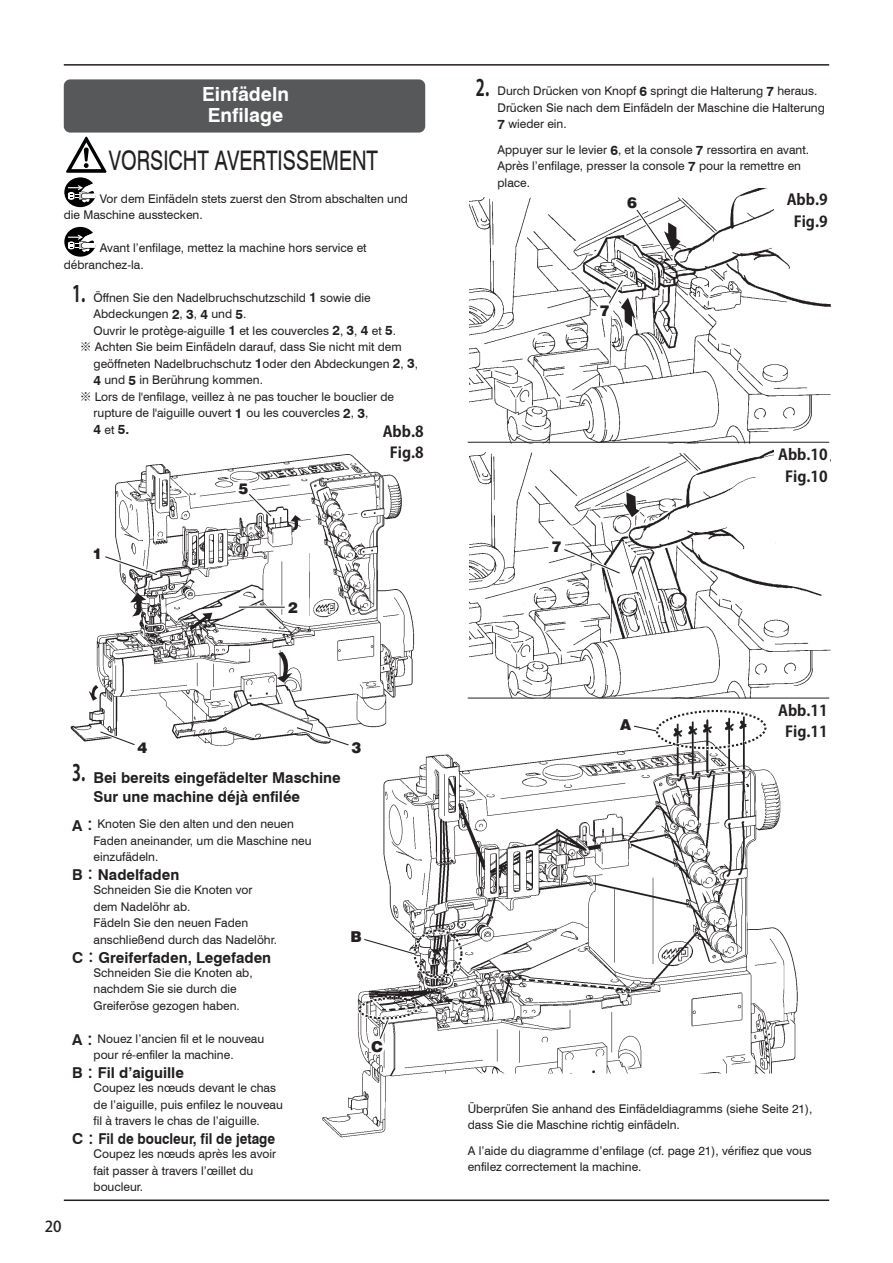
<style>
.page{position:relative;width:893px;height:1263px;background:#fff}
.page>*{position:absolute;margin:0;border:0;box-sizing:border-box;transform-origin:0 0}
.t1{font:27px "Swiss 721 BT";color:#231f20;scale:.75 1}
.t2{font:700 19.5px/21px "Swiss 721 BT";color:#fff;text-align:center}
.t3{font:700 15px/19.5px "Swiss 721 BT";color:#231f20}
.t4{font:700 15px/21.3px "Koz Go Std";color:#231f20;text-align:center}
.t5{font:900 15px "Swiss 721 BT";color:#231f20}
.t6{font:500 15px "Koz Go Std";color:#231f20}
.t7{font:700 13.5px "Swiss 721 BT";color:#231f20}
.t8{font:12px/16.5px "Swiss 721 BT";color:#231f20}
.s1{font-family:"Koz Go Std";font-weight:700;font-size:22.5px}
.s2{font-weight:700;font-size:13.5px}
.s3{font-family:"Koz Go Std";font-weight:500}
.s4{font-weight:400;font-size:12px}
.s5{font-family:"Koz Go Std";font-size:22.5px}
.s6{font-weight:700;font-size:15px}
.s7{font-family:"Koz Go Std";font-weight:500;font-size:15px}
</style>
<div class="page">
<div style="left:64px;top:79px;width:361px;height:54px;background:#57585a;border-radius:6px"></div>
<svg style="left:64px;top:136px;width:43px;height:71px"></svg>
<svg style="left:64px;top:227px;width:32px;height:30px"></svg>
<hr style="left:64px;top:64px;width:765px;height:2px;background:#231f20">
<hr style="left:64px;top:1199px;width:765px;height:2px;background:#231f20">
<img style="left:70px;top:454px;width:345px;height:293px">
<svg style="left:93px;top:550px;width:68px;height:29px"></svg>
<div style="left:89px;top:545px;width:17px;height:17px;background:#fff;border-radius:50%"></div>
<svg style="left:96px;top:728px;width:51px;height:19px"></svg>
<div style="left:134px;top:739px;width:17px;height:17px;background:#fff;border-radius:50%"></div>
<svg style="left:239px;top:605px;width:46px;height:4px"></svg>
<hr style="left:239px;top:607px;width:54px;height:1px;background:#231f20">
<div style="left:285px;top:599px;width:17px;height:17px;background:#fff;border-radius:50%"></div>
<svg style="left:239px;top:484px;width:37px;height:37px"></svg>
<div style="left:235px;top:480px;width:17px;height:17px;background:#fff;border-radius:50%"></div>
<svg style="left:277px;top:652px;width:15px;height:31px"></svg>
<svg style="left:89px;top:685px;width:9px;height:16px"></svg>
<svg style="left:186px;top:612px;width:26px;height:21px"></svg>
<svg style="left:290px;top:515px;width:11px;height:16px"></svg>
<svg style="left:130px;top:593px;width:16px;height:23px"></svg>
<img style="left:278px;top:698px;width:552px;height:503px">
<div style="left:412px;top:928px;width:52px;height:51px;border:4px dashed #fff;border-radius:50%"></div>
<div style="left:413px;top:929px;width:50px;height:49px;border:2px dashed #231f20;border-radius:50%"></div>
<svg style="left:622px;top:706px;width:148px;height:47px"></svg>
<div style="left:617px;top:716px;width:17px;height:17px;background:#fff;border-radius:50%"></div>
<svg style="left:352px;top:933px;width:66px;height:25px"></svg>
<div style="left:348px;top:928px;width:17px;height:17px;background:#fff;border-radius:50%"></div>
<div style="left:368px;top:1038px;width:17px;height:17px;background:#fff;border-radius:50%"></div>
<svg style="left:359px;top:993px;width:64px;height:57px"></svg>
<img style="left:469px;top:188px;width:362px;height:255px">
<svg style="left:600px;top:276px;width:37px;height:54px"></svg>
<div style="left:596px;top:302px;width:17px;height:17px;background:#fff;border-radius:50%"></div>
<svg style="left:628px;top:198px;width:53px;height:66px"></svg>
<div style="left:623px;top:194px;width:17px;height:17px;background:#fff;border-radius:50%"></div>
<img style="left:469px;top:443px;width:362px;height:257px">
<svg style="left:621px;top:491px;width:21px;height:28px"></svg>
<svg style="left:552px;top:542px;width:72px;height:35px"></svg>
<div style="left:548px;top:538px;width:17px;height:17px;background:#fff;border-radius:50%"></div>
<div style="left:436px;top:1074px;width:393px;height:121px;background:#fff"></div>
<div style="left:370px;top:443px;width:55px;height:21px;background:#fff"></div>
<div style="left:774px;top:445px;width:55px;height:21px;background:#fff"></div>
<div style="left:774px;top:466px;width:55px;height:21px;background:#fff"></div>
<div style="left:774px;top:211px;width:55px;height:21px;background:#fff"></div>
<div style="left:774px;top:190px;width:55px;height:21px;background:#fff"></div>
<div style="left:782px;top:721px;width:47px;height:21px;background:#fff"></div>
<div style="left:774px;top:700px;width:55px;height:21px;background:#fff"></div>
<hr style="left:468px;top:442px;width:361px;height:1px;background:#231f20">
<hr style="left:468px;top:698px;width:361px;height:1px;background:#231f20">
<h2 class="t2" style="left:202px;top:83px;width:89px">Einfädeln<br>Enfilage</h2>
<h1 class="t1" style="left:109px;top:144px;width:361px">VORSICHT AVERTISSEMENT</h1>
<p class="t8" style="left:64px;top:190px;width:346px;text-indent:36px">Vor dem Einfädeln stets zuerst den Strom abschalten und die Maschine ausstecken.</p>
<p class="t8" style="left:64px;top:239px;width:304px;text-indent:36px">Avant l’enfilage, mettez la machine hors service et débranchez-la.</p>
<p class="t8" style="left:72px;top:289px;width:300px"><span class="s1">1.</span> Öffnen Sie den Nadelbruchschutzschild <span class="s2">1</span> sowie die</p>
<p class="t8" style="left:94px;top:305px;width:154px">Abdeckungen <span class="s2">2</span>, <span class="s2">3</span>, <span class="s2">4</span> und <span class="s2">5</span>.</p>
<p class="t8" style="left:94px;top:322px;width:304px">Ouvrir le protège-aiguille <span class="s2">1</span> et les couvercles <span class="s2">2</span>, <span class="s2">3</span>, <span class="s2">4</span> et <span class="s2">5</span>.</p>
<p class="t8" style="left:80px;top:338px;width:323px"><span class="s3">※</span> Achten Sie beim Einfädeln darauf, dass Sie nicht mit dem</p>
<p class="t8" style="left:94px;top:355px;width:326px">geöffneten Nadelbruchschutz <span class="s2">1</span>oder den Abdeckungen <span class="s2">2</span>, <span class="s2">3</span>,</p>
<p class="t8" style="left:94px;top:371px;width:171px"><span class="s2">4</span> und <span class="s2">5</span> in Berührung kommen.</p>
<p class="t8" style="left:80px;top:388px;width:316px"><span class="s3">※</span> Lors de l'enfilage, veillez à ne pas toucher le bouclier de</p>
<p class="t8" style="left:94px;top:404px;width:276px">rupture de l'aiguille ouvert <span class="s2">1</span> ou les couvercles <span class="s2">2</span>, <span class="s2">3</span>,</p>
<p class="t7" style="left:94px;top:421px;width:37px">4 <span class="s4">et</span> 5.</p>
<p class="t4" style="left:383px;top:422px;width:43px">Abb.8<br>Fig.8</p>
<p class="t5" style="left:92px;top:545px;width:11px">1</p>
<p class="t5" style="left:238px;top:479px;width:11px">5</p>
<p class="t5" style="left:288px;top:598px;width:11px">2</p>
<p class="t5" style="left:138px;top:738px;width:11px">4</p>
<p class="t5" style="left:352px;top:738px;width:11px">3</p>
<p class="t3" style="left:94px;top:767px;width:249px;text-indent:-22px"><span class="s5">3.</span> Bei bereits eingefädelter Maschine<br>Sur une machine déjà enfilée</p>
<p class="t8" style="left:94px;top:815px;width:220px;text-indent:-21px"><span class="s6">A</span><span class="s7">：</span>Knoten Sie den alten und den neuen<br>Faden aneinander, um die Maschine neu einzufädeln.</p>
<p class="t3" style="left:72px;top:865px;width:109px">B<span class="s3">：</span>Nadelfaden</p>
<p class="t8" style="left:94px;top:881px;width:185px">Schneiden Sie die Knoten vor dem Nadelöhr ab.<br>Fädeln Sie den neuen Faden anschließend durch das Nadelöhr.</p>
<p class="t3" style="left:72px;top:947px;width:200px">C<span class="s3">：</span>Greiferfaden, Legefaden</p>
<p class="t8" style="left:94px;top:964px;width:161px">Schneiden Sie die Knoten ab, nachdem Sie sie durch die<br>Greiferöse gezogen haben.</p>
<p class="t8" style="left:94px;top:1030px;width:172px;text-indent:-21px"><span class="s6">A</span><span class="s7">：</span>Nouez l’ancien fil et le nouveau pour ré-enfiler la machine.</p>
<p class="t3" style="left:72px;top:1063px;width:113px">B<span class="s3">：</span>Fil d’aiguille</p>
<p class="t8" style="left:94px;top:1079px;width:191px">Coupez les nœuds devant le chas de l’aiguille, puis enfilez le nouveau fil à travers le chas de l’aiguille.</p>
<p class="t3" style="left:72px;top:1129px;width:204px">C<span class="s3">：</span>Fil de boucleur, fil de jetage</p>
<p class="t8" style="left:94px;top:1145px;width:184px">Coupez les nœuds après les avoir fait passer à travers l’œillet du boucleur.</p>
<p class="t5" style="left:350px;top:928px;width:13px">B</p>
<p class="t5" style="left:371px;top:1037px;width:13px">C</p>
<p class="t6" style="left:45px;top:1217px;width:18px">20</p>
<p class="t8" style="left:497px;top:83px;width:329px;text-indent:-22px"><span class="s1">2.</span> Durch Drücken von Knopf <span class="s2">6</span> springt die Halterung <span class="s2">7</span> heraus.<br>Drücken Sie nach dem Einfädeln der Maschine die Halterung<br><span class="s2">7</span> wieder ein.</p>
<p class="t8" style="left:497px;top:141px;width:313px">Appuyer sur le levier <span class="s2">6</span>, et la console <span class="s2">7</span> ressortira en avant.<br>Après l’enfilage, presser la console <span class="s2">7</span> pour la remettre en place.</p>
<p class="t5" style="left:627px;top:194px;width:11px">6</p>
<p class="t5" style="left:600px;top:302px;width:11px">7</p>
<p class="t5" style="left:552px;top:537px;width:11px">7</p>
<p class="t5" style="left:620px;top:715px;width:13px">A</p>
<p class="t4" style="left:787px;top:190px;width:43px">Abb.9</p>
<p class="t4" style="left:794px;top:211px;width:36px">Fig.9</p>
<p class="t4" style="left:778px;top:445px;width:51px">Abb.10<br>Fig.10</p>
<p class="t4" style="left:778px;top:700px;width:51px">Abb.11</p>
<p class="t4" style="left:785px;top:722px;width:44px">Fig.11</p>
<p class="t8" style="left:468px;top:1100px;width:346px">Überprüfen Sie anhand des Einfädeldiagramms (siehe Seite 21), dass Sie die Maschine richtig einfädeln.</p>
<p class="t8" style="left:468px;top:1142px;width:346px">A l’aide du diagramme d’enfilage (cf. page 21), vérifiez que vous enfilez correctement la machine.</p>
</div>
